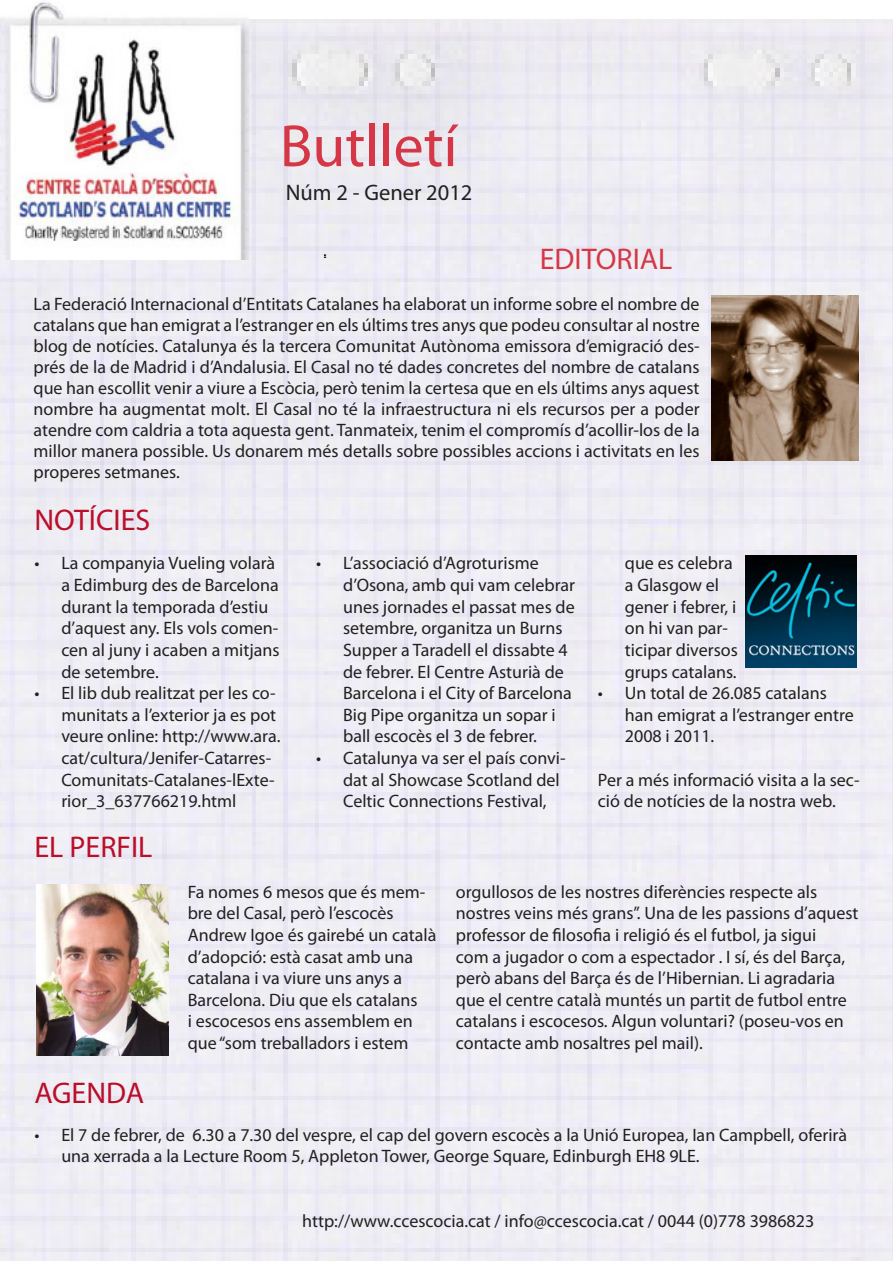
<style>
.page{position:relative;width:893px;height:1263px;background:#fff}
.page>*{position:absolute;margin:0;border:0;box-sizing:border-box;transform-origin:0 0}
.Título{font:60px "Myriad Pro";color:#d53746}
.Título-2{font:30px "Myriad Pro";color:#ba0e29}
.Título-3{font:30px "Myriad Pro";color:#d53746}
.Título-4{font:22.5px "Myriad Pro";color:#231f20}
.Título-5{font:18px/21.6px "Myriad Pro";color:#231f20}
.Texto{font:18px/21px "Myriad Pro";color:#231f20;text-align:justify}
</style>
<div class="page">
<div style="left:0;top:20px;width:893px;height:1240px;background:#eeedf4"></div>
<img style="left:0;top:2px;width:248px;height:257px">
<img style="left:711px;top:295px;width:148px;height:165px">
<img style="left:745px;top:556px;width:111px;height:111px">
<img style="left:37px;top:884px;width:132px;height:171px">
<p class="Título" style="left:280px;top:109px;width:179px">Butlletí</p>
<p class="Título-4" style="left:286px;top:178px;width:188px">Núm 2 - Gener 2012</p>
<p class="Título-3" style="left:540px;top:240px;width:134px">EDITORIAL</p>
<p class="Texto" style="left:34px;top:293px;width:668px">La Federació Internacional d’Entitats Catalanes ha elaborat un informe sobre el nombre de catalans que han emigrat a l’estranger en els últims tres anys que podeu consultar al nostre blog de notícies. Catalunya és la tercera Comunitat Autònoma emissora d’emigració des&shy;prés de la de Madrid i d’Andalusia. El Casal no té dades concretes del nombre de catalans que han escollit venir a viure a Escòcia, però tenim la certesa que en els últims anys aquest nombre ha augmentat molt. El Casal no té la infraestructura ni els recursos per a poder atendre com caldria a tota aquesta gent. Tanmateix, tenim el compromís d’acollir-los de la millor manera possible. Us donarem més detalls sobre possibles accions i activitats en les properes setmanes.</p>
<p class="Título-2" style="left:34px;top:502px;width:117px">NOTÍCIES</p>
<p class="Título-5" style="left:61px;top:552px;width:220px;text-indent:-27px">• La companyia Vueling volarà a Edimburg des de Barcelona durant la temporada d’estiu d’aquest any. Els vols comen&shy;cen al juny i acaben a mitjans de setembre.</p>
<p class="Título-5" style="left:61px;top:682px;width:221px;text-indent:-27px">• El lib dub realitzat per les co&shy;munitats a l’exterior ja es pot veure online: http://www.ara. cat/cultura/Jenifer-Catarres-<br>Comunitats-Catalanes-lExte&shy;rior_3_637766219.html</p>
<p class="Título-2" style="left:34px;top:828px;width:120px">EL PERFIL</p>
<p class="Título-5" style="left:343px;top:552px;width:233px;text-indent:-27px">• L’associació d’Agroturisme d’Osona, amb qui vam celebrar unes jornades el passat mes de setembre, organitza un Burns<br>Supper a Taradell el dissabte 4 de febrer. El Centre Asturià de<br>Barcelona i el City of Barcelona<br>Big Pipe organitza un sopar i ball escocès el 3 de febrer.</p>
<p class="Título-5" style="left:343px;top:747px;width:224px;text-indent:-27px">• Catalunya va ser el país convi&shy;dat al Showcase Scotland del<br>Celtic Connections Festival,</p>
<p class="Título-5" style="left:625px;top:552px;width:114px">que es celebra a Glasgow el gener i febrer, i on hi van par&shy;ticipar diversos grups catalans.</p>
<p class="Título-5" style="left:625px;top:682px;width:230px;text-indent:-27px">• Un total de 26.085 catalans han emigrat a l’estranger entre<br>2008 i 2011.</p>
<p class="Título-5" style="left:598px;top:768px;width:263px">Per a més informació visita a la sec&shy;ció de notícies de la nostra web.</p>
<p class="Título-5" style="left:188px;top:881px;width:250px">Fa nomes 6 mesos que és mem&shy;bre del Casal, però l’escocès<br>Andrew Igoe és gairebé un català d’adopció: està casat amb una catalana i va viure uns anys a<br>Barcelona. Diu que els catalans<br>i escocesos ens assemblem en que “som treballadors i estem</p>
<p class="Título-5" style="left:456px;top:881px;width:404px">orgullosos de les nostres diferències respecte als nostres veins més grans”. Una de les passions d’aquest professor de filosofia i religió és el futbol, ja sigui<br>com a jugador o com a espectador . I sí, és del Barça, però abans del Barça és de l’Hibernian. Li agradaria que el centre català muntés un partit de futbol entre catalans i escocesos. Algun voluntari? (poseu-vos en contacte amb nosaltres pel mail).</p>
<p class="Título-2" style="left:34px;top:1074px;width:111px">AGENDA</p>
<p class="Título-5" style="left:61px;top:1123px;width:787px;text-indent:-27px">• El 7 de febrer, de 6.30 a 7.30 del vespre, el cap del govern escocès a la Unió Europea, Ian Campbell, oferirà una xerrada a la Lecture Room 5, Appleton Tower, George Square, Edinburgh EH8 9LE.</p>
<p class="Título-5" style="left:302px;top:1210px;width:514px">http://www.ccescocia.cat / info@ccescocia.cat / 0044 (0)778 3986823</p>
</div>
